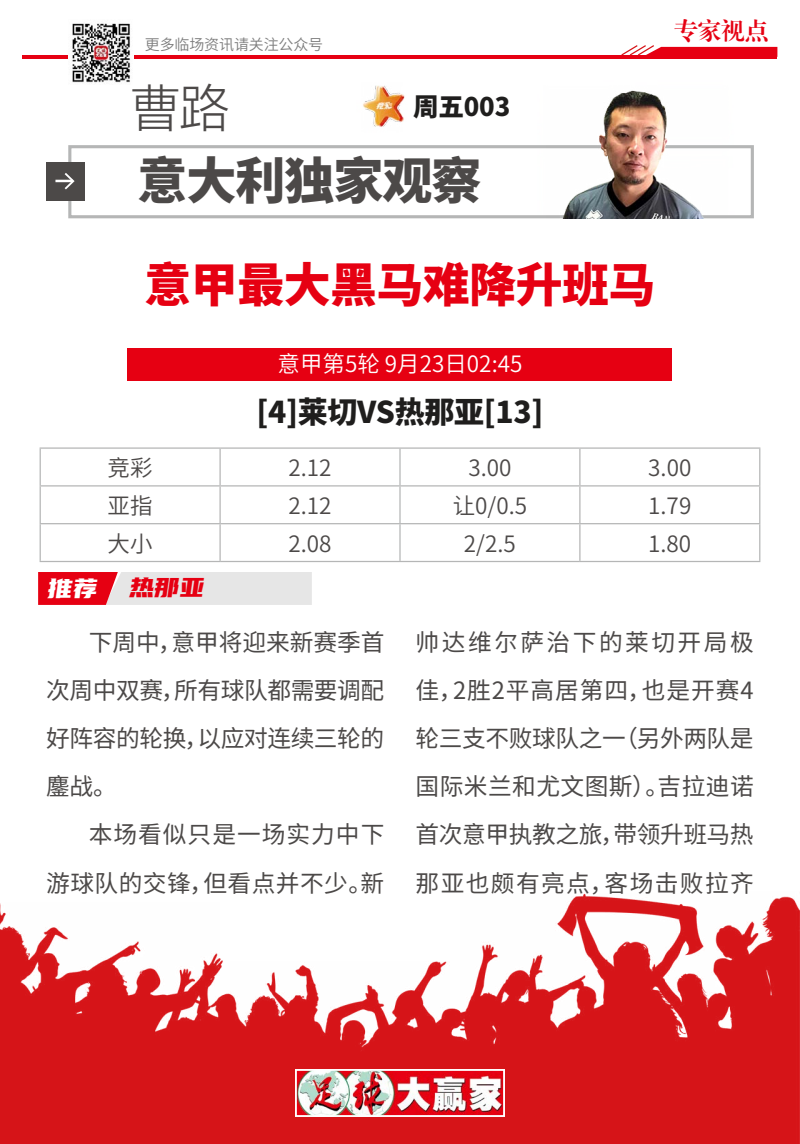
<style>
.page{position:relative;width:800px;height:1144px;background:#fff}
.page>*{position:absolute;margin:0;border:0;box-sizing:border-box;transform-origin:0 0}
.t1{font:900 50px "Noto Sans Hans";letter-spacing:-.02em;color:#4c4948}
.t2{font:300 50px "Microsoft Ya Hei";color:#4c4948}
.t3{font:900 46.88px "Noto Sans Hans";letter-spacing:-.01em;color:#e60012}
.t4{font:900 30px "Noto Sans Hans";letter-spacing:-.01em;color:#1f1e1d}
.t5{font:27.5px "You She Biao Ti Hei";color:#e60012}
.t6{font:900 25.62px "Noto Sans Hans";letter-spacing:-.01em;color:#1f1e1d}
.t7{font:23.75px/48.1px "Noto Sans Hans";letter-spacing:-.005em;color:#4c4948;text-align:justify}
.t8{font:23.75px/48.1px "Noto Sans Hans";letter-spacing:.04em;color:#4c4948;text-align:right}
.t9{font:23.75px "CT Biao Song SJ";color:#e60012}
.t10{font:600 22.5px "Noto Sans Hans";color:#4c4948}
.t11{font:600 22.5px "Noto Sans Hans";color:#fff}
.t12{font:600 15px "Noto Sans Hans";letter-spacing:-.01em;color:#7d7d7d}
.s1{color:#fff}
</style>
<div class="page">
<img style="left:0;top:893px;width:800px;height:251px">
<img style="left:298px;top:1072px;width:204px;height:42px">
<div style="left:295px;top:1069px;width:210px;height:48px;border:2px solid #fff"></div>
<hr style="left:22px;top:55px;width:755px;height:4px;background:#e60012">
<svg style="left:621px;top:45px;width:156px;height:10px"></svg>
<img style="left:68px;top:23px;width:66px;height:60px">
<div style="left:128px;top:348px;width:544px;height:33px;background:#e60012"></div>
<hr style="left:40px;top:447px;width:180px;height:2px;background:#b5b6b6">
<hr style="left:40px;top:449px;width:1px;height:36px;background:#b5b6b6">
<hr style="left:220px;top:447px;width:180px;height:2px;background:#b5b6b6">
<hr style="left:219px;top:449px;width:2px;height:36px;background:#b5b6b6">
<hr style="left:400px;top:447px;width:180px;height:2px;background:#b5b6b6">
<hr style="left:399px;top:449px;width:2px;height:36px;background:#b5b6b6">
<hr style="left:580px;top:447px;width:180px;height:2px;background:#b5b6b6">
<hr style="left:579px;top:449px;width:2px;height:36px;background:#b5b6b6">
<hr style="left:759px;top:449px;width:1px;height:36px;background:#b5b6b6">
<hr style="left:40px;top:485px;width:180px;height:1px;background:#b5b6b6">
<hr style="left:40px;top:486px;width:1px;height:37px;background:#b5b6b6">
<hr style="left:220px;top:485px;width:180px;height:1px;background:#b5b6b6">
<hr style="left:219px;top:486px;width:2px;height:37px;background:#b5b6b6">
<hr style="left:400px;top:485px;width:180px;height:1px;background:#b5b6b6">
<hr style="left:399px;top:486px;width:2px;height:37px;background:#b5b6b6">
<hr style="left:580px;top:485px;width:180px;height:1px;background:#b5b6b6">
<hr style="left:579px;top:486px;width:2px;height:37px;background:#b5b6b6">
<hr style="left:759px;top:486px;width:1px;height:37px;background:#b5b6b6">
<hr style="left:40px;top:523px;width:180px;height:1px;background:#b5b6b6">
<hr style="left:40px;top:524px;width:1px;height:37px;background:#b5b6b6">
<hr style="left:220px;top:523px;width:180px;height:1px;background:#b5b6b6">
<hr style="left:219px;top:524px;width:2px;height:37px;background:#b5b6b6">
<hr style="left:400px;top:523px;width:180px;height:1px;background:#b5b6b6">
<hr style="left:399px;top:524px;width:2px;height:37px;background:#b5b6b6">
<hr style="left:580px;top:523px;width:180px;height:1px;background:#b5b6b6">
<hr style="left:579px;top:524px;width:2px;height:37px;background:#b5b6b6">
<hr style="left:759px;top:524px;width:1px;height:37px;background:#b5b6b6">
<hr style="left:40px;top:561px;width:180px;height:1px;background:#b5b6b6">
<hr style="left:220px;top:561px;width:180px;height:1px;background:#b5b6b6">
<hr style="left:400px;top:561px;width:180px;height:1px;background:#b5b6b6">
<hr style="left:580px;top:561px;width:180px;height:1px;background:#b5b6b6">
<svg style="left:38px;top:572px;width:274px;height:33px;background:#e6a8ac"></svg>
<img style="left:363px;top:85px;width:42px;height:42px">
<div style="left:68px;top:145px;width:686px;height:73px;border:3px solid #b5b6b6"></div>
<div style="left:46px;top:162px;width:39px;height:39px;background:#4c4948"></div>
<svg style="left:55px;top:173px;width:20px;height:17px"></svg>
<img style="left:517px;top:90px;width:222px;height:128px">
<p class="t12" style="left:145px;top:36px;width:180px">更多临场资讯请关注公众号</p>
<h1 class="t2" style="left:131px;top:74px;width:100px">曹路</h1>
<p class="t6" style="left:413px;top:92px;width:99px">周五003</p>
<h1 class="t1" style="left:138px;top:152px;width:346px">意大利独家观察</h1>
<p class="t9" style="left:674px;top:19px;width:96px">专家视点</p>
<h2 class="t3" style="left:145px;top:258px;width:512px">意甲最大黑马难降升班马</h2>
<p class="t11" style="left:278px;top:351px;width:246px">意甲第5轮 9月23日02:45</p>
<p class="t4" style="left:256px;top:395px;width:289px">[4]莱切VS热那亚[13]</p>
<p class="t10" style="left:108px;top:455px;width:46px">竞彩</p>
<p class="t10" style="left:288px;top:455px;width:45px">2.12</p>
<p class="t10" style="left:468px;top:455px;width:45px">3.00</p>
<p class="t10" style="left:648px;top:455px;width:45px">3.00</p>
<p class="t10" style="left:108px;top:493px;width:46px">亚指</p>
<p class="t10" style="left:288px;top:493px;width:45px">2.12</p>
<p class="t10" style="left:453px;top:493px;width:76px">让0/0.5</p>
<p class="t10" style="left:648px;top:493px;width:45px">1.79</p>
<p class="t10" style="left:108px;top:531px;width:46px">大小</p>
<p class="t10" style="left:288px;top:531px;width:45px">2.08</p>
<p class="t10" style="left:464px;top:531px;width:53px">2/2.5</p>
<p class="t10" style="left:648px;top:531px;width:45px">1.80</p>
<p class="t5" style="left:48px;top:571px;width:159px"><span class="s1">推荐</span> 热那亚</p>
<p class="t7" style="left:46px;top:619px;width:340px;text-indent:42px">下周中，意甲将迎来新赛季首次周中双赛，所有球队都需要调配好阵容的轮换，以应对连续三轮的鏖战。</p>
<p class="t8" style="left:46px;top:811px;width:340px">本场看似只是一场实力中下<br>游球队的交锋，但看点并不少。新</p>
<p class="t7" style="left:416px;top:618px;width:340px">帅达维尔萨治下的莱切开局极佳，2胜2平高居第四，也是开赛4轮三支不败球队之一（另外两队是国际米兰和尤文图斯）。吉拉迪诺首次意甲执教之旅，带领升班马热那亚也颇有亮点，客场击败拉齐</p>
</div>
